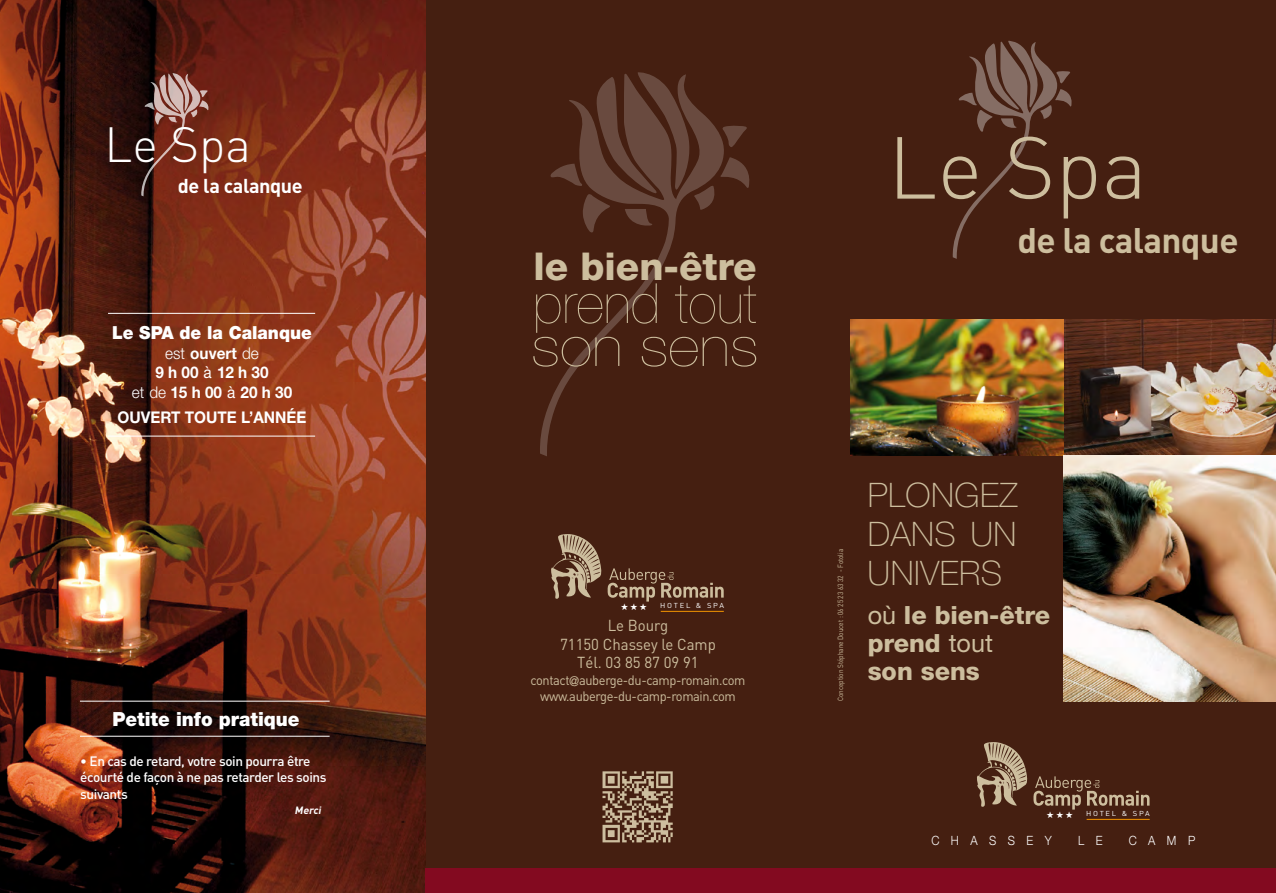
<style>
.page{position:relative;width:1276px;height:893px;background:#451f11}
.page>*{position:absolute;margin:0;border:0;box-sizing:border-box;transform-origin:0 0}
.t1{font:300 86.4px "DIN";color:#cdbe9e}
.t2{font:200 55.5px/42.9px "Helvetica Neue";color:#cdbe9e}
.t3{font:300 48.75px "DIN";color:#fff}
.t4{font:800 38.4px "Helvetica Neue";color:#cdbe9e}
.t5{font:700 35.1px "DIN";letter-spacing:-.02em;color:#cdbe9e}
.t6{font:100 33.75px/39px "Helvetica Neue";letter-spacing:.015em;color:#cdbe9e;text-align:justify}
.t7{font:800 25.2px/28.2px "Helvetica Neue";color:#cdbe9e}
.t8{font:700 19.8px "DIN";letter-spacing:-.02em;color:#fff}
.t9{font:900 19.5px "Helvetica Neue";color:#fff;scale:.95 1}
.t10{font:900 18px "Helvetica Neue";color:#fff;scale:.95 1}
.t11{font:700 16.2px/19.5px "Helvetica Neue";color:#fff;text-align:center;scale:.95 1}
.t12{font:15.75px/18.9px "DIN";color:#cdbe9e;text-align:center;scale:.95 1}
.t13{font:500 13.5px/16.2px "DIN";letter-spacing:-.03em;color:#fff}
.t14{font:13.5px/16.2px "DIN";letter-spacing:-.03em;color:#cdbe9e;text-align:center;scale:.95 1}
.t15{font:300 12.75px "Helvetica Neue";letter-spacing:1em;color:#fff;scale:.9 1}
.t16{font:italic 700 10.5px "DIN";color:#fff}
.t17{font:9.3px "Zapf Dingbats ITC";color:#fff}
.t18{font:7.5px "DIN";color:#cdbe9e;scale:.85 1}
.t19{font:7.2px "DIN";letter-spacing:.235em;color:#fff;scale:1.06 1}
.s1{font-weight:300}
.s2{font-weight:400}
.s3{font-family:"Helvetica Neue"}
</style>
<div class="page">
<img style="left:0;top:0;width:425px;height:893px">
<svg style="left:952px;top:40px;width:120px;height:219px"></svg>
<img style="left:850px;top:320px;width:426px;height:135px">
<img style="left:1063px;top:455px;width:213px;height:247px">
<div style="left:425px;top:868px;width:851px;height:25px;background:#830a20"></div>
<hr style="left:108px;top:313px;width:207px;height:1px;background:#fff">
<hr style="left:108px;top:436px;width:207px;height:1px;background:#fff">
<svg style="left:141px;top:73px;width:69px;height:123px;background:#753d31"></svg>
<img style="left:602px;top:771px;width:71px;height:72px">
<svg style="left:540px;top:233px;width:134px;height:223px"></svg>
<svg style="left:550px;top:72px;width:200px;height:161px"></svg>
<hr style="left:80px;top:736px;width:250px;height:1px;background:#fff">
<hr style="left:80px;top:701px;width:250px;height:1px;background:#fff">
<svg style="left:1033px;top:776px;width:116px;height:34px"></svg>
<svg style="left:977px;top:742px;width:50px;height:65px"></svg>
<hr style="left:1086px;top:819px;width:63px;height:1px;background:#f39400">
<svg style="left:551px;top:534px;width:172px;height:68px"></svg>
<hr style="left:661px;top:611px;width:63px;height:1px;background:#f39400">
<h3 class="t3" style="left:105px;top:115px;width:148px">Le Spa</h3>
<h3 class="t8" style="left:178px;top:173px;width:126px">de la calanque</h3>
<h3 class="t10" style="left:112px;top:322px;width:212px">Le SPA de la Calanque</h3>
<p class="t11" style="left:132px;top:343px;width:170px"><span class="s1">EST</span> ouvert <span class="s1">DE<br></span>9 h 00 <span class="s2">à</span> 12 h 30<br><span class="s1">ET DE</span> 15 h 00 <span class="s2">à</span> 20 h 30</p>
<p class="t11" style="left:118px;top:407px;width:200px">OUVERT TOUTE L’ANNÉE</p>
<h3 class="t9" style="left:112px;top:707px;width:198px">Petite info pratique</h3>
<p class="t13" style="left:80px;top:753px;width:248px">• En cas de retard, votre soin pourra être écourté de façon à ne pas retarder les soins suivants</p>
<p class="t16" style="left:294px;top:803px;width:30px">Merci</p>
<h3 class="t4" style="left:533px;top:244px;width:225px">le bien-être</h3>
<h2 class="t2" style="left:531px;top:281px;width:229px">prend tout son sens</h2>
<p class="t17" style="left:621px;top:602px;width:28px">★★★</p>
<p class="t19" style="left:660px;top:601px;width:62px">HOTEL &amp; SPA</p>
<p class="t12" style="left:560px;top:615px;width:166px">Le Bourg<br>71150 Chassey le Camp<br>Tél. 03 85 87 09 91</p>
<p class="t14" style="left:530px;top:671px;width:228px">contact<span class="s3">@</span>auberge-du-camp-romain.com www.auberge-du-camp-romain.com</p>
<h1 class="t1" style="left:888px;top:114px;width:261px">Le Spa</h1>
<h3 class="t5" style="left:1017px;top:218px;width:222px">de la calanque</h3>
<p class="t18" style="left:835px;top:701px;width:181px;rotate:-90deg">Conception Stéphane Doucet : 06 25 23 63 32 - Fotolia</p>
<h3 class="t6" style="left:867px;top:475px;width:151px">PLONGEZ DANS UN UNIVERS</h3>
<h3 class="t7" style="left:867px;top:601px;width:184px"><span class="s2">où</span> le bien-être prend <span class="s2">tout<br></span>son sens</h3>
<p class="t17" style="left:1046px;top:810px;width:28px">★★★</p>
<p class="t19" style="left:1086px;top:809px;width:62px">HOTEL &amp; SPA</p>
<p class="t15" style="left:931px;top:832px;width:135px">CHASSEY</p>
<p class="t15" style="left:1078px;top:832px;width:29px">L E</p>
<p class="t15" style="left:1128px;top:832px;width:75px">CAMP</p>
</div>
